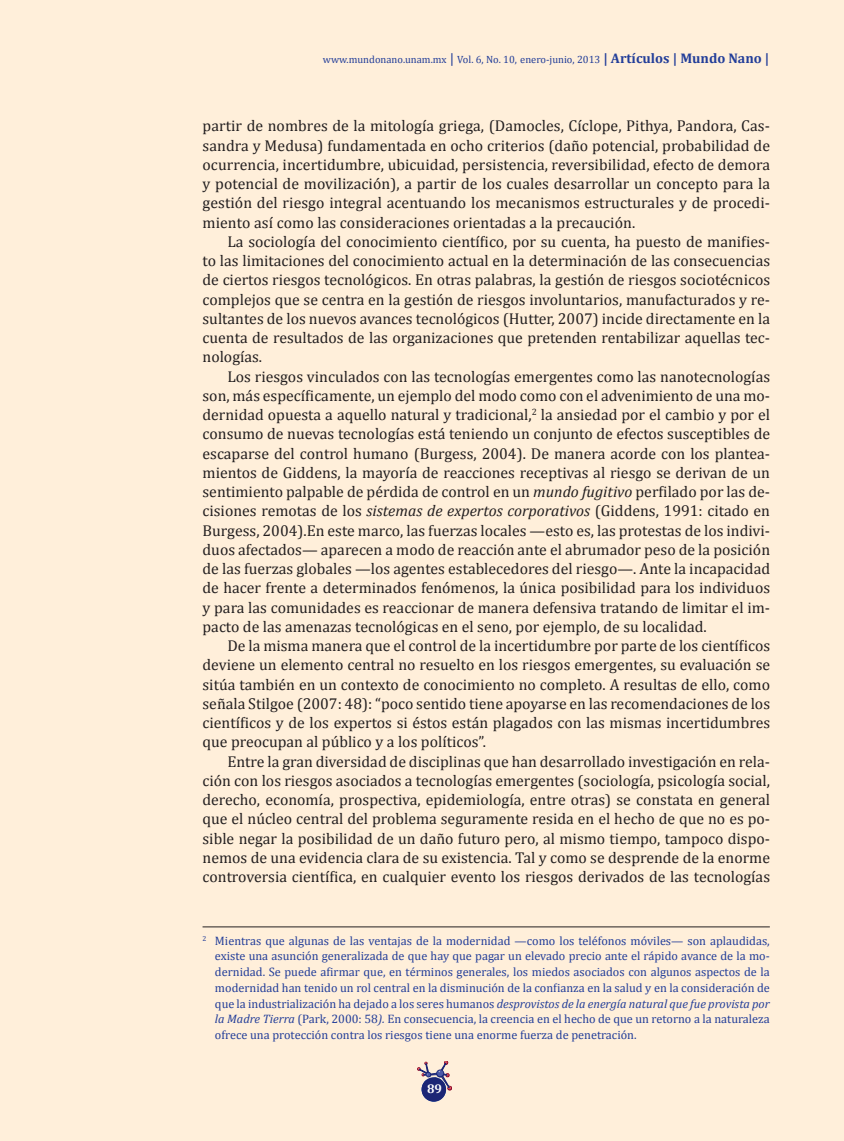
<style>
.page{position:relative;width:844px;height:1141px;background:#fff}
.page>*{position:absolute;margin:0;border:0;box-sizing:border-box;transform-origin:0 0}
.t1{font:15.75px/19.2px "Cambria";color:#231f20;text-align:justify}
.t2{font:700 12.6px "Cambria";color:#fff}
.t3{font:12.25px/15.8px "Cambria";color:#233e99;text-align:justify}
.t4{font:10.5px "Cambria";color:#233e99}
.s1{font-size:14px}
.s2{font-weight:700;font-size:14px}
.s3{font-style:italic}
</style>
<div class="page">
<div style="left:0;top:0;width:843px;height:1141px;background:#ffefda"></div>
<svg style="left:417px;top:1061px;width:34px;height:41px"></svg>
<div style="left:421px;top:1077px;width:25px;height:25px;background:#1c2675;border-radius:50%"></div>
<hr style="left:202px;top:926px;width:567px;height:1px;background:#231f20">
<p class="t4" style="left:323px;top:54px;width:448px">www.mundonano.unam.mx <span class="s1">|</span> Vol. 6, No. 10, enero-junio, 2013 <span class="s2">| Artículos | Mundo Nano |</span></p>
<p class="t1" style="left:202px;top:116px;width:569px">partir de nombres de la mitología griega, (Damocles, Cíclope, Pithya, Pandora, Cas&shy;sandra y Medusa) fundamentada en ocho criterios (daño potencial, probabilidad de ocurrencia, incertidumbre, ubicuidad, persistencia, reversibilidad, efecto de demora y potencial de movilización), a partir de los cuales desarrollar un concepto para la gestión del riesgo integral acentuando los mecanismos estructurales y de procedi&shy;miento así como las consideraciones orientadas a la precaución.</p>
<p class="t1" style="left:202px;top:232px;width:569px;text-indent:25px">La sociología del conocimiento científico, por su cuenta, ha puesto de manifies&shy;to las limitaciones del conocimiento actual en la determinación de las consecuencias de ciertos riesgos tecnológicos. En otras palabras, la gestión de riesgos sociotécnicos complejos que se centra en la gestión de riesgos involuntarios, manufacturados y re&shy;sultantes de los nuevos avances tecnológicos (Hutter, 2007) incide directamente en la cuenta de resultados de las organizaciones que pretenden rentabilizar aquellas tec&shy;nologías.</p>
<p class="t1" style="left:202px;top:366px;width:569px;text-indent:25px">Los riesgos vinculados con las tecnologías emergentes como las nanotecnologías son, más específicamente, un ejemplo del modo como con el advenimiento de una mo&shy;dernidad opuesta a aquello natural y tradicional,<sup>2</sup> la ansiedad por el cambio y por el consumo de nuevas tecnologías está teniendo un conjunto de efectos susceptibles de escaparse del control humano (Burgess, 2004). De manera acorde con los plantea&shy;mientos de Giddens, la mayoría de reacciones receptivas al riesgo se derivan de un sentimiento palpable de pérdida de control en un <span class="s3">mundo fugitivo</span> perfilado por las de&shy;cisiones remotas de los <span class="s3">sistemas de expertos corporativos</span> (Giddens, 1991: citado en Burgess, 2004).En este marco, las fuerzas locales —esto es, las protestas de los indivi&shy;duos afectados— aparecen a modo de reacción ante el abrumador peso de la posición de las fuerzas globales —los agentes establecedores del riesgo—. Ante la incapacidad de hacer frente a determinados fenómenos, la única posibilidad para los individuos y para las comunidades es reaccionar de manera defensiva tratando de limitar el im&shy;pacto de las amenazas tecnológicas en el seno, por ejemplo, de su localidad.</p>
<p class="t1" style="left:202px;top:636px;width:569px;text-indent:25px">De la misma manera que el control de la incertidumbre por parte de los científicos deviene un elemento central no resuelto en los riesgos emergentes, su evaluación se sitúa también en un contexto de conocimiento no completo. A resultas de ello, como señala Stilgoe (2007: 48): “poco sentido tiene apoyarse en las recomendaciones de los científicos y de los expertos si éstos están plagados con las mismas incertidumbres que preocupan al público y a los políticos”.</p>
<p class="t1" style="left:202px;top:751px;width:569px;text-indent:25px">Entre la gran diversidad de disciplinas que han desarrollado investigación en rela&shy;ción con los riesgos asociados a tecnologías emergentes (sociología, psicología social, derecho, economía, prospectiva, epidemiología, entre otras) se constata en general que el núcleo central del problema seguramente resida en el hecho de que no es po&shy;sible negar la posibilidad de un daño futuro pero, al mismo tiempo, tampoco dispo&shy;nemos de una evidencia clara de su existencia. Tal y como se desprende de la enorme controversia científica, en cualquier evento los riesgos derivados de las tecnologías</p>
<p class="t3" style="left:215px;top:933px;width:556px;text-indent:-12px"><sup>2</sup> Mientras que algunas de las ventajas de la modernidad —como los teléfonos móviles— son aplaudidas, existe una asunción generalizada de que hay que pagar un elevado precio ante el rápido avance de la mo&shy;dernidad. Se puede afirmar que, en términos generales, los miedos asociados con algunos aspectos de la modernidad han tenido un rol central en la disminución de la confianza en la salud y en la consideración de que la industrialización ha dejado a los seres humanos <span class="s3">desprovistos de la energía natural que fue provista por la Madre Tierra</span> (Park, 2000: 58<span class="s3">).</span> En consecuencia, la creencia en el hecho de que un retorno a la naturaleza ofrece una protección contra los riesgos tiene una enorme fuerza de penetración.</p>
<p class="t2" style="left:427px;top:1081px;width:16px">89</p>
</div>
